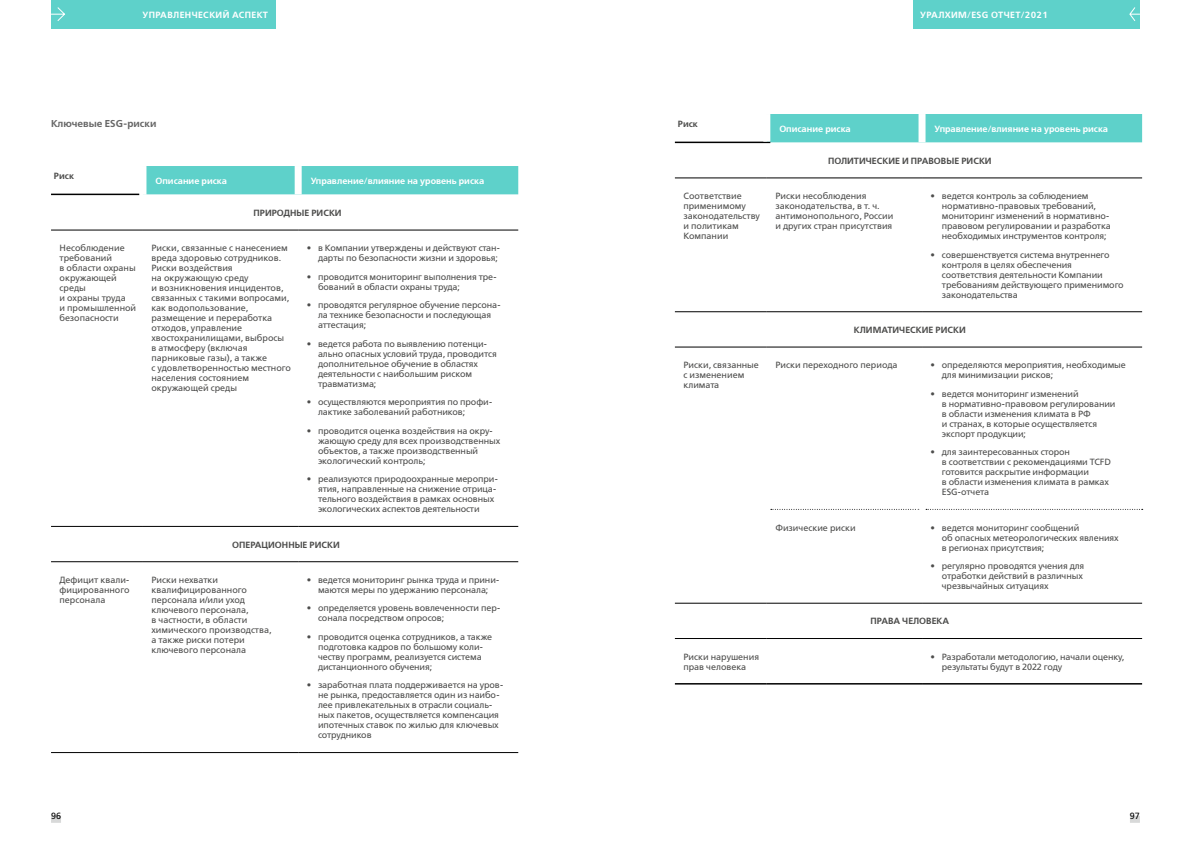
<style>
.page{position:relative;width:1191px;height:842px;background:#fff}
.page>*{position:absolute;margin:0;border:0;box-sizing:border-box;transform-origin:0 0}
.t1{font:600 10px "Free Set";color:#676767}
.t2{font:9px/10px "Free Set";letter-spacing:-.01em;color:#4d4d4c}
.t3{font:600 9px "Free Set";color:#4d4d4c}
.t4{font:600 9px "Free Set";color:#fff}
.t5{font:600 9px "Free Set";letter-spacing:.04em;color:#fff}
.t6{font:9px "Free Set";color:#000}
</style>
<div class="page">
<div style="left:913px;top:0;width:227px;height:28px;background:#5ed1ca"></div>
<svg style="left:1129px;top:7px;width:11px;height:14px"></svg>
<div style="left:51px;top:0;width:224px;height:28px;background:#5ed1ca"></div>
<svg style="left:51px;top:7px;width:14px;height:14px"></svg>
<div style="left:1130px;top:816px;width:10px;height:7px;background:#d8d9d9"></div>
<div style="left:51px;top:816px;width:10px;height:7px;background:#d8d9d9"></div>
<div style="left:146px;top:166px;width:372px;height:28px;background:#5ed1ca"></div>
<hr style="left:51px;top:194px;width:88px;height:1px;background:#000">
<div style="left:295px;top:166px;width:7px;height:28px;background:#fff"></div>
<hr style="left:51px;top:752px;width:92px;height:1px;background:#000">
<hr style="left:143px;top:752px;width:155px;height:1px;background:#000">
<hr style="left:298px;top:752px;width:220px;height:1px;background:#000">
<hr style="left:51px;top:526px;width:92px;height:1px;background:#000">
<hr style="left:143px;top:526px;width:155px;height:1px;background:#000">
<hr style="left:298px;top:526px;width:220px;height:1px;background:#000">
<hr style="left:51px;top:561px;width:92px;height:1px;background:#000">
<hr style="left:143px;top:561px;width:155px;height:1px;background:#000">
<hr style="left:298px;top:561px;width:220px;height:1px;background:#000">
<hr style="left:51px;top:230px;width:92px;height:1px;background:#000">
<hr style="left:143px;top:230px;width:155px;height:1px;background:#000">
<hr style="left:298px;top:230px;width:220px;height:1px;background:#000">
<div style="left:770px;top:114px;width:372px;height:28px;background:#5ed1ca"></div>
<svg style="left:770px;top:509px;width:148px;height:1px"></svg>
<svg style="left:926px;top:509px;width:216px;height:1px"></svg>
<hr style="left:675px;top:142px;width:95px;height:1px;background:#000">
<div style="left:918px;top:114px;width:7px;height:28px;background:#fff"></div>
<hr style="left:675px;top:683px;width:92px;height:1px;background:#000">
<hr style="left:767px;top:683px;width:155px;height:1px;background:#000">
<hr style="left:922px;top:683px;width:220px;height:1px;background:#000">
<hr style="left:675px;top:311px;width:92px;height:1px;background:#000">
<hr style="left:767px;top:311px;width:155px;height:1px;background:#000">
<hr style="left:922px;top:311px;width:220px;height:1px;background:#000">
<hr style="left:675px;top:347px;width:92px;height:1px;background:#000">
<hr style="left:767px;top:347px;width:155px;height:1px;background:#000">
<hr style="left:922px;top:347px;width:220px;height:1px;background:#000">
<hr style="left:675px;top:603px;width:92px;height:1px;background:#000">
<hr style="left:767px;top:603px;width:155px;height:1px;background:#000">
<hr style="left:922px;top:603px;width:220px;height:1px;background:#000">
<hr style="left:675px;top:638px;width:92px;height:1px;background:#000">
<hr style="left:767px;top:638px;width:155px;height:1px;background:#000">
<hr style="left:922px;top:638px;width:220px;height:1px;background:#000">
<hr style="left:675px;top:177px;width:92px;height:1px;background:#000">
<hr style="left:767px;top:177px;width:155px;height:1px;background:#000">
<hr style="left:922px;top:177px;width:220px;height:1px;background:#000">
<p class="t5" style="left:143px;top:9px;width:127px">УПРАВЛЕНЧЕСКИЙ АСПЕКТ</p>
<p class="t5" style="left:920px;top:9px;width:129px">УРАЛХИМ/ESG ОТЧЕТ/2021</p>
<p class="t1" style="left:51px;top:117px;width:107px">Ключевые ESG-риски</p>
<p class="t3" style="left:54px;top:170px;width:22px">Риск</p>
<p class="t4" style="left:155px;top:175px;width:73px">Описание риска</p>
<p class="t4" style="left:311px;top:175px;width:175px">Управление/влияние на уровень риска</p>
<p class="t3" style="left:253px;top:207px;width:90px">ПРИРОДНЫЕ РИСКИ</p>
<p class="t2" style="left:60px;top:243px;width:78px">Несоблюдение требований<br>в области охраны окружающей среды<br>и охраны труда<br>и промышленной безопасности</p>
<p class="t2" style="left:151px;top:243px;width:141px">Риски, связанные с нанесением вреда здоровью сотрудников.<br>Риски воздействия<br>на окружающую среду<br>и возникновения инцидентов, связанных с такими вопросами, как водопользование, размещение и переработка отходов, управление хвостохранилищами, выбросы в атмосферу (включая парниковые газы), а также<br>с удовлетворенностью местного населения состоянием окружающей среды</p>
<p class="t2" style="left:307px;top:243px;width:195px;text-align:right">• в Компании утверждены и действуют стан&shy;дарты по безопасности жизни и здоровья;</p>
<p class="t2" style="left:318px;top:271px;width:180px;text-indent:-11px">• проводится мониторинг выполнения тре&shy;бований в области охраны труда;</p>
<p class="t2" style="left:318px;top:300px;width:184px;text-indent:-11px">• проводятся регулярное обучение персона&shy;ла технике безопасности и последующая аттестация;</p>
<p class="t2" style="left:318px;top:338px;width:180px;text-indent:-11px">• ведется работа по выявлению потенци&shy;ально опасных условий труда, проводится дополнительное обучение в областях деятельности с наибольшим риском травматизма;</p>
<p class="t2" style="left:318px;top:397px;width:176px;text-indent:-11px">• осуществляются мероприятия по профи&shy;лактике заболеваний работников;</p>
<p class="t2" style="left:318px;top:425px;width:184px;text-indent:-11px">• проводится оценка воздействия на окру&shy;жающую среду для всех производственных объектов, а также производственный экологический контроль;</p>
<p class="t2" style="left:318px;top:474px;width:182px;text-indent:-11px">• реализуются природоохранные меропри&shy;ятия, направленные на снижение отрица&shy;тельного воздействия в рамках основных экологических аспектов деятельности</p>
<p class="t3" style="left:232px;top:538px;width:109px">ОПЕРАЦИОННЫЕ РИСКИ</p>
<p class="t2" style="left:60px;top:574px;width:72px;text-align:justify">Дефицит квали&shy;фицированного персонала</p>
<p class="t2" style="left:151px;top:574px;width:122px">Риски нехватки квалифицированного персонала и/или уход ключевого персонала,<br>в частности, в области химического производства, а также риски потери ключевого персонала</p>
<p class="t2" style="left:307px;top:574px;width:194px;text-align:center">• ведется мониторинг рынка труда и прини&shy;маются меры по удержанию персонала;</p>
<p class="t2" style="left:318px;top:603px;width:184px;text-indent:-11px">• определяется уровень вовлеченности пер&shy;сонала посредством опросов;</p>
<p class="t2" style="left:318px;top:631px;width:176px;text-indent:-11px">• проводится оценка сотрудников, а также подготовка кадров по большому коли&shy;честву программ, реализуется система дистанционного обучения;</p>
<p class="t2" style="left:318px;top:680px;width:187px;text-indent:-11px">• заработная плата поддерживается на уров&shy;не рынка, предоставляется один из наибо&shy;лее привлекательных в отрасли социаль&shy;ных пакетов, осуществляется компенсация ипотечных ставок по жилью для ключевых сотрудников</p>
<p class="t3" style="left:677px;top:118px;width:22px">Риск</p>
<p class="t4" style="left:779px;top:123px;width:73px">Описание риска</p>
<p class="t4" style="left:934px;top:123px;width:175px">Управление/влияние на уровень риска</p>
<p class="t3" style="left:828px;top:155px;width:165px">ПОЛИТИЧЕСКИЕ И ПРАВОВЫЕ РИСКИ</p>
<p class="t2" style="left:683px;top:191px;width:78px">Соответствие применимому законодательству и политикам<br>Компании</p>
<p class="t2" style="left:775px;top:191px;width:120px">Риски несоблюдения законодательства, в т. ч. антимонопольного, России и других стран присутствия</p>
<p class="t2" style="left:942px;top:191px;width:170px;text-indent:-11px">• ведется контроль за соблюдением нормативно-правовых требований, мониторинг изменений в нормативно&shy;правовом регулировании и разработка необходимых инструментов контроля;</p>
<p class="t2" style="left:942px;top:249px;width:183px;text-indent:-11px">• совершенствуется система внутреннего контроля в целях обеспечения соответствия деятельности Компании требованиям действующего применимого законодательства</p>
<p class="t3" style="left:854px;top:324px;width:113px">КЛИМАТИЧЕСКИЕ РИСКИ</p>
<p class="t2" style="left:683px;top:360px;width:77px">Риски, связанные с изменением климата</p>
<p class="t2" style="left:775px;top:360px;width:124px">Риски переходного периода</p>
<p class="t2" style="left:942px;top:360px;width:185px;text-indent:-11px">• определяются мероприятия, необходимые для минимизации рисков;</p>
<p class="t2" style="left:942px;top:388px;width:175px;text-indent:-11px">• ведется мониторинг изменений<br>в нормативно-правовом регулировании в области изменения климата в РФ<br>и странах, в которые осуществляется экспорт продукции;</p>
<p class="t2" style="left:942px;top:447px;width:171px;text-indent:-11px">• для заинтересованных сторон<br>в соответствии с рекомендациями TCFD готовится раскрытие информации<br>в области изменения климата в рамках<br>ESG-отчета</p>
<p class="t2" style="left:775px;top:522px;width:82px">Физические риски</p>
<p class="t2" style="left:942px;top:522px;width:178px;text-indent:-11px">• ведется мониторинг сообщений<br>об опасных метеорологических явлениях в регионах присутствия;</p>
<p class="t2" style="left:942px;top:561px;width:144px;text-indent:-11px">• регулярно проводятся учения для отработки действий в различных чрезвычайных ситуациях</p>
<p class="t3" style="left:870px;top:615px;width:80px">ПРАВА ЧЕЛОВЕКА</p>
<p class="t2" style="left:683px;top:651px;width:77px">Риски нарушения прав человека</p>
<p class="t2" style="left:942px;top:651px;width:184px;text-indent:-11px">• Разработали методологию, начали оценку, результаты будут в 2022 году</p>
<p class="t6" style="left:51px;top:810px;width:12px">96</p>
<p class="t6" style="left:1130px;top:810px;width:12px">97</p>
</div>
